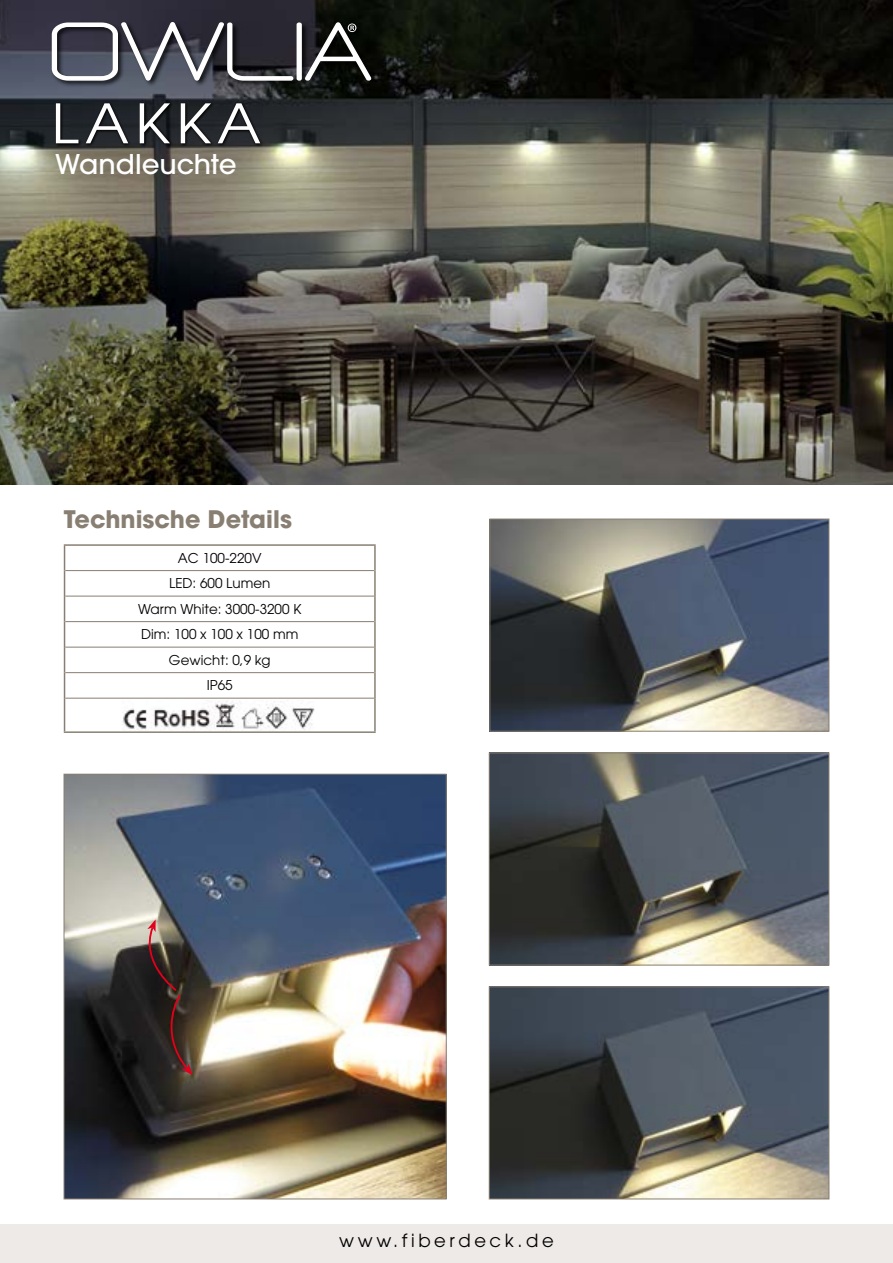
<style>
.page{position:relative;width:893px;height:1263px;background:#fff}
.page>*{position:absolute;margin:0;border:0;box-sizing:border-box;transform-origin:0 0}
.t1{font:54px "ITC Avant Garde Pro";letter-spacing:.1em;color:#fff;scale:1.1 1}
.t2{font:500 27px "ITC Avant Garde Pro";color:#fff}
.t3{font:700 24px "ITC Avant Garde Pro";color:#887f72}
.t4{font:18px "ITC Avant Garde Pro";letter-spacing:.2em;color:#000}
.t5{font:13.5px/25.5px "ITC Avant Garde Pro";color:#000;text-align:center}
</style>
<div class="page">
<img style="left:0;top:0;width:893px;height:485px">
<svg style="left:56px;top:102px;width:207px;height:45px;background:#1a1c20"></svg>
<div style="left:52px;top:22px;width:325px;height:66px;background:#000;opacity:.75"></div>
<svg style="left:51px;top:21px;width:243px;height:60px"></svg>
<div style="left:297px;top:22px;width:5px;height:59px;border:2px solid #fff;border-radius:2px"></div>
<svg style="left:304px;top:22px;width:68px;height:59px"></svg>
<div style="left:0;top:1225px;width:893px;height:38px;background:#edeae7"></div>
<hr style="left:64px;top:544px;width:312px;height:2px;background:#887f72">
<hr style="left:374px;top:546px;width:2px;height:25px;background:#887f72">
<hr style="left:374px;top:571px;width:2px;height:25px;background:#887f72">
<hr style="left:374px;top:596px;width:2px;height:26px;background:#887f72">
<hr style="left:374px;top:622px;width:2px;height:25px;background:#887f72">
<hr style="left:374px;top:647px;width:2px;height:26px;background:#887f72">
<svg style="left:64px;top:546px;width:1px;height:152px"></svg>
<hr style="left:374px;top:673px;width:2px;height:25px;background:#887f72">
<hr style="left:64px;top:698px;width:1px;height:33px;background:#887f72">
<hr style="left:374px;top:698px;width:2px;height:33px;background:#887f72">
<hr style="left:64px;top:731px;width:312px;height:2px;background:#887f72">
<hr style="left:65px;top:570px;width:309px;height:1px;background:#887f72">
<hr style="left:65px;top:596px;width:309px;height:1px;background:#887f72">
<hr style="left:65px;top:621px;width:309px;height:1px;background:#887f72">
<hr style="left:65px;top:647px;width:309px;height:1px;background:#887f72">
<hr style="left:65px;top:672px;width:309px;height:1px;background:#887f72">
<hr style="left:65px;top:698px;width:309px;height:1px;background:#887f72">
<img style="left:122px;top:701px;width:193px;height:29px">
<img style="left:66px;top:776px;width:378px;height:421px">
<img style="left:491px;top:755px;width:336px;height:208px">
<div style="left:489px;top:753px;width:340px;height:212px;border:1px solid #887f72"></div>
<img style="left:492px;top:521px;width:335px;height:208px">
<div style="left:490px;top:519px;width:339px;height:212px;border:1px solid #887f72"></div>
<img style="left:491px;top:988px;width:336px;height:209px">
<div style="left:489px;top:986px;width:340px;height:213px;border:1px solid #887f72"></div>
<svg style="left:139px;top:919px;width:54px;height:156px;background:#423531"></svg>
<h1 class="t1" style="left:51px;top:90px;width:192px">LAKKA</h1>
<h2 class="t2" style="left:55px;top:147px;width:183px">Wandleuchte</h2>
<h3 class="t3" style="left:64px;top:503px;width:230px">Technische Details</h3>
<p class="t5" style="left:138px;top:545px;width:165px">AC 100-220V<br>LED: 600 Lumen<br>Warm White: 3000-3200 K<br>Dim: 100 x 100 x 100 mm<br>Gewicht: 0,9 kg<br>IP65</p>
<h3 class="t4" style="left:339px;top:1229px;width:216px">www.fiberdeck.de</h3>
</div>
